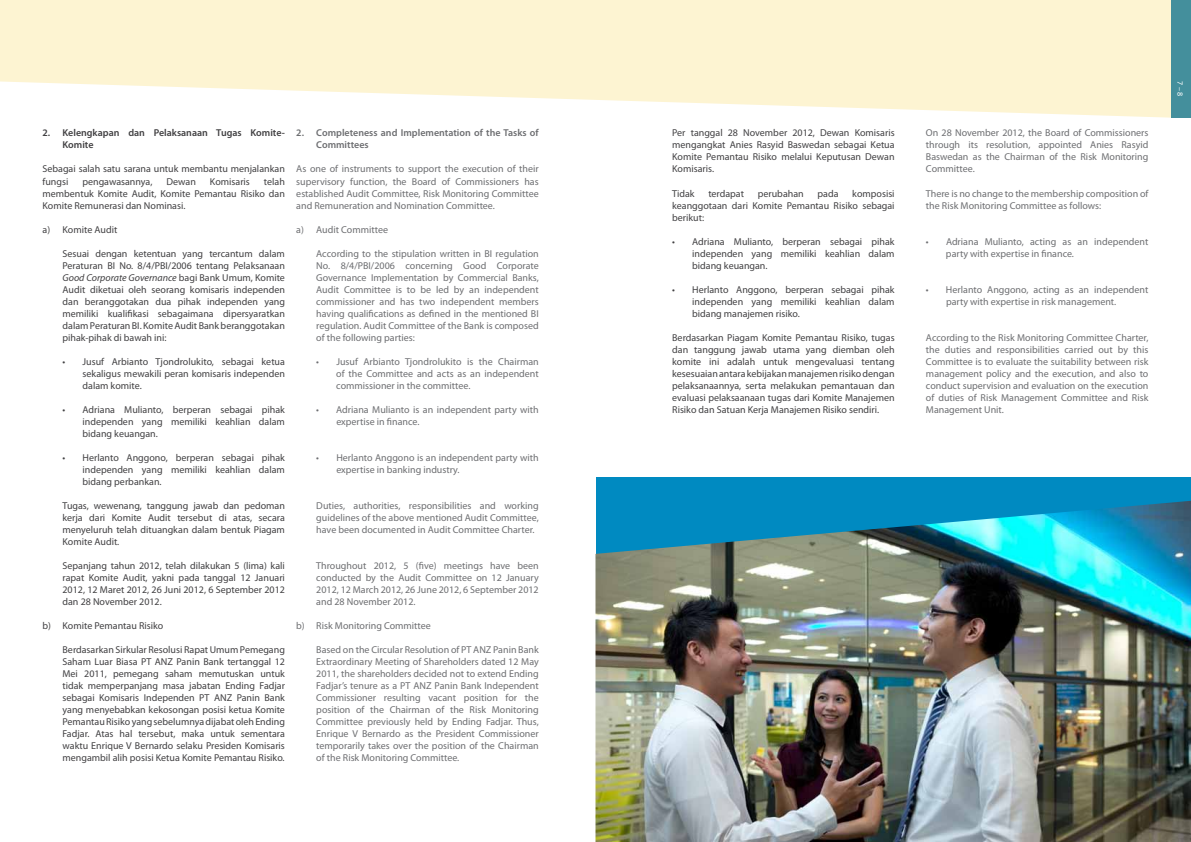
<style>
.page{position:relative;width:1191px;height:842px;background:#fff}
.page>*{position:absolute;margin:0;border:0;box-sizing:border-box;transform-origin:0 0}
.t1{font:10px/12px "Myriad Pro";color:#414042;text-align:justify}
.t2{font:10px/12px "Myriad Pro";color:#6d6e71;text-align:justify}
.t3{font:600 10px/12px "Myriad Pro";color:#6d6e71}
.t4{font:600 10px/12px "Myriad Pro";color:#414042}
.t5{font:8px "Myriad Pro";color:#fff}
.s1{font-style:italic}
</style>
<div class="page">
<div style="left:596px;top:478px;width:595px;height:198px;background:#008ac1"></div>
<svg style="left:0;top:0;width:1171px;height:118px;fill:#fdf4d2"></svg>
<div style="left:1171px;top:0;width:20px;height:118px;background:#448f9c"></div>
<img style="left:595px;top:501px;width:596px;height:341px">
<p class="t4" style="left:63px;top:127px;width:224px;text-indent:-20px">2. Kelengkapan dan Pelaksanaan Tugas Komite-<br>Komite</p>
<p class="t1" style="left:43px;top:163px;width:244px">Sebagai salah satu sarana untuk membantu menjalankan fungsi</p>
<p class="t1" style="left:43px;top:175px;width:244px;text-indent:221px">telah membentuk Komite Audit, Komite Pemantau Risiko dan Komite Remunerasi dan Nominasi.</p>
<p class="t1" style="left:43px;top:223px;width:76px">a) Komite Audit</p>
<p class="t1" style="left:63px;top:247px;width:224px">Sesuai dengan ketentuan yang tercantum dalam Peraturan BI No. 8/4/PBI/2006 tentang Pelaksanaan <span class="s1">Good Corporate Governance</span> bagi Bank Umum, Komite Audit diketuai oleh seorang komisaris independen dan beranggotakan dua pihak independen yang memiliki kualifikasi sebagaimana dipersyaratkan dalam Peraturan BI. Komite Audit Bank beranggotakan pihak-pihak di bawah ini:</p>
<p class="t1" style="left:83px;top:355px;width:204px;text-indent:-20px">• Jusuf Arbianto Tjondrolukito, sebagai ketua sekaligus mewakili peran komisaris independen dalam komite.</p>
<p class="t1" style="left:83px;top:403px;width:204px;text-indent:-20px">• Adriana Mulianto, berperan sebagai pihak independen yang memiliki keahlian dalam bidang keuangan.</p>
<p class="t1" style="left:83px;top:451px;width:204px;text-indent:-20px">• Herlanto Anggono, berperan sebagai pihak independen yang memiliki keahlian dalam bidang perbankan.</p>
<p class="t1" style="left:63px;top:499px;width:224px">Tugas, wewenang, tanggung jawab dan pedoman kerja dari Komite Audit tersebut di atas, secara menyeluruh telah dituangkan dalam bentuk Piagam Komite Audit.</p>
<p class="t1" style="left:63px;top:559px;width:224px">Sepanjang tahun 2012, telah dilakukan 5 (lima) kali rapat Komite Audit, yakni pada tanggal 12 Januari 2012, 12 Maret 2012, 26 Juni 2012, 6 September 2012 dan 28 November 2012.</p>
<p class="t1" style="left:43px;top:619px;width:122px">b) Komite Pemantau Risiko</p>
<p class="t1" style="left:63px;top:643px;width:224px">Berdasarkan Sirkular Resolusi Rapat Umum Pemegang Saham Luar Biasa PT ANZ Panin Bank tertanggal 12<br>Mei 2011, pemegang saham memutuskan untuk tidak memperpanjang masa jabatan Ending Fadjar sebagai Komisaris Independen PT ANZ Panin Bank yang menyebabkan kekosongan posisi ketua Komite Pemantau Risiko yang sebelumnya dijabat oleh Ending Fadjar. Atas hal tersebut, maka untuk sementara waktu Enrique V Bernardo selaku Presiden Komisaris mengambil alih posisi Ketua Komite Pemantau Risiko.</p>
<p class="t1" style="left:82px;top:175px;width:72px">pengawasannya,</p>
<p class="t1" style="left:166px;top:175px;width:31px">Dewan</p>
<p class="t1" style="left:210px;top:175px;width:41px">Komisaris</p>
<p class="t3" style="left:316px;top:127px;width:224px;text-indent:-20px">2. Completeness and Implementation of the Tasks of<br>Committees</p>
<p class="t2" style="left:296px;top:163px;width:244px">As one of instruments to support the execution of their supervisory function, the Board of Commissioners has established Audit Committee, Risk Monitoring Committee and Remuneration and Nomination Committee.</p>
<p class="t2" style="left:296px;top:223px;width:93px">a) Audit Committee</p>
<p class="t2" style="left:316px;top:247px;width:224px">According to the stipulation written in BI regulation No. 8/4/PBI/2006 concerning Good Corporate Governance Implementation by Commercial Banks, Audit Committee is to be led by an independent commissioner and has two independent members having qualifications as defined in the mentioned BI regulation. Audit Committee of the Bank is composed of the following parties:</p>
<p class="t2" style="left:336px;top:355px;width:204px;text-indent:-20px">• Jusuf Arbianto Tjondrolukito is the Chairman of the Committee and acts as an independent commissioner in the committee.</p>
<p class="t2" style="left:336px;top:403px;width:204px;text-indent:-20px">• Adriana Mulianto is an independent party with expertise in finance.</p>
<p class="t2" style="left:336px;top:451px;width:204px;text-indent:-20px">• Herlanto Anggono is an independent party with expertise in banking industry.</p>
<p class="t2" style="left:316px;top:499px;width:224px">Duties, authorities, responsibilities and working guidelines of the above mentioned Audit Committee, have been documented in Audit Committee Charter.</p>
<p class="t2" style="left:316px;top:559px;width:224px">Throughout 2012, 5 (five) meetings have been conducted by the Audit Committee on 12 January 2012, 12 March 2012, 26 June 2012, 6 September 2012 and 28 November 2012.</p>
<p class="t2" style="left:296px;top:619px;width:136px">b) Risk Monitoring Committee</p>
<p class="t2" style="left:316px;top:643px;width:224px">Based on the Circular Resolution of PT ANZ Panin Bank Extraordinary Meeting of Shareholders dated 12 May 2011, the shareholders decided not to extend Ending Fadjar’s tenure as a PT ANZ Panin Bank Independent Commissioner resulting vacant position for the position of the Chairman of the Risk Monitoring Committee previously held by Ending Fadjar. Thus, Enrique V Bernardo as the President Commissioner temporarily takes over the position of the Chairman of the Risk Monitoring Committee.</p>
<p class="t1" style="left:672px;top:127px;width:224px">Per tanggal 28 November 2012, Dewan Komisaris mengangkat Anies Rasyid Baswedan sebagai Ketua Komite Pemantau Risiko melalui Keputusan Dewan Komisaris.</p>
<p class="t1" style="left:672px;top:187px;width:24px">Tidak</p>
<p class="t1" style="left:708px;top:187px;width:37px">terdapat</p>
<p class="t1" style="left:758px;top:187px;width:47px">perubahan</p>
<p class="t1" style="left:817px;top:187px;width:22px">pada</p>
<p class="t1" style="left:672px;top:187px;width:224px;text-indent:180px">komposisi keanggotaan dari Komite Pemantau Risiko sebagai berikut:</p>
<p class="t1" style="left:692px;top:235px;width:204px;text-indent:-20px">• Adriana Mulianto, berperan sebagai pihak independen yang memiliki keahlian dalam bidang keuangan.</p>
<p class="t1" style="left:692px;top:283px;width:204px;text-indent:-20px">• Herlanto Anggono, berperan sebagai pihak independen yang memiliki keahlian dalam bidang manajemen risiko.</p>
<p class="t1" style="left:672px;top:331px;width:224px">Berdasarkan Piagam Komite Pemantau Risiko, tugas dan tanggung jawab utama yang diemban oleh komite ini adalah untuk mengevaluasi tentang kesesuaian antara kebijakan manajemen risiko dengan pelaksanaannya, serta melakukan pemantauan dan evaluasi pelaksaanaan tugas dari Komite Manajemen Risiko dan Satuan Kerja Manajemen Risiko sendiri.</p>
<p class="t2" style="left:926px;top:127px;width:224px">On 28 November 2012, the Board of Commissioners through its resolution, appointed Anies Rasyid Baswedan as the Chairman of the Risk Monitoring Committee.</p>
<p class="t2" style="left:926px;top:187px;width:224px">There is no change to the membership composition of the Risk Monitoring Committee as follows:</p>
<p class="t2" style="left:946px;top:235px;width:204px;text-indent:-20px">• Adriana Mulianto, acting as an independent party with expertise in finance.</p>
<p class="t2" style="left:946px;top:283px;width:204px;text-indent:-20px">• Herlanto Anggono, acting as an independent party with expertise in risk management.</p>
<p class="t2" style="left:926px;top:331px;width:224px">According to the Risk Monitoring Committee Charter, the duties and responsibilities carried out by this Committee is to evaluate the suitability between risk management policy and the execution, and also to conduct supervision and evaluation on the execution of duties of Risk Management Committee and Risk Management Unit.</p>
<p class="t5" style="left:1185px;top:81px;width:16px;rotate:90deg">7 –8</p>
</div>
